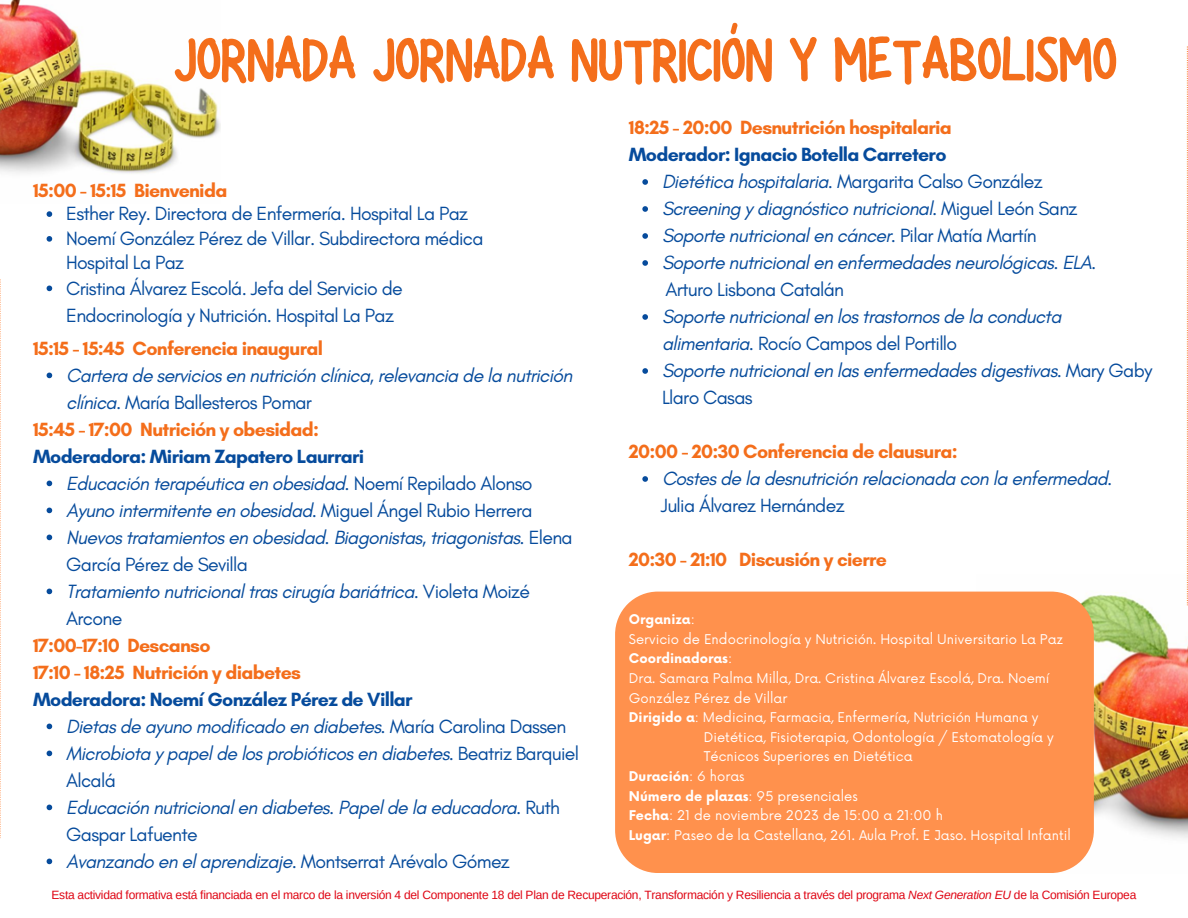
<style>
.page{position:relative;width:1188px;height:918px;background:#fff}
.page>*{position:absolute;margin:0;border:0;box-sizing:border-box;transform-origin:0 0}
.t1{font:81.45px "Hibernate";color:#f46e1b}
.t2{font:italic 19.5px/27px "Glacial Indifference";letter-spacing:-.035em;color:#064b9c}
.t3{font:19.5px/23.7px "Glacial Indifference";letter-spacing:-.035em;color:#064b9c}
.t4{font:700 19.5px "Glacial Indifference";letter-spacing:-.035em;color:#f46e1b}
.t5{font:700 19.5px "Glacial Indifference";letter-spacing:-.035em;color:#064b9c}
.t6{font:13.05px/19.6px "Now";color:#fff}
.t7{font:700 13.05px "Now";color:#fff}
.t8{font:12px "Arimo";letter-spacing:-.02em;color:#df0513}
.s1{font-style:normal}
.s2{font-style:italic}
.s3{font-weight:400}
.s4{font-weight:700}
</style>
<div class="page">
<img style="left:0;top:0;width:221px;height:174px">
<img style="left:976px;top:575px;width:212px;height:263px">
<div style="left:615px;top:592px;width:479px;height:281px;background:#ff914d"></div>
<svg style="left:47px;top:373px;width:5px;height:5px"></svg>
<svg style="left:47px;top:481px;width:5px;height:5px"></svg>
<svg style="left:47px;top:508px;width:5px;height:5px"></svg>
<svg style="left:47px;top:535px;width:5px;height:5px"></svg>
<svg style="left:47px;top:589px;width:5px;height:5px"></svg>
<svg style="left:47px;top:724px;width:5px;height:5px"></svg>
<svg style="left:47px;top:751px;width:5px;height:5px"></svg>
<svg style="left:47px;top:805px;width:5px;height:5px"></svg>
<svg style="left:47px;top:859px;width:5px;height:5px"></svg>
<svg style="left:642px;top:179px;width:6px;height:6px"></svg>
<svg style="left:642px;top:206px;width:6px;height:6px"></svg>
<svg style="left:642px;top:233px;width:6px;height:6px"></svg>
<svg style="left:642px;top:260px;width:6px;height:6px"></svg>
<svg style="left:642px;top:314px;width:6px;height:6px"></svg>
<svg style="left:642px;top:368px;width:6px;height:6px"></svg>
<svg style="left:642px;top:476px;width:6px;height:6px"></svg>
<svg style="left:47px;top:211px;width:5px;height:6px"></svg>
<svg style="left:47px;top:236px;width:5px;height:6px"></svg>
<svg style="left:47px;top:286px;width:5px;height:5px"></svg>
<svg style="left:0;top:279px;width:1px;height:559px"></svg>
<svg style="left:1187px;top:46px;width:1px;height:559px"></svg>
<p class="t1" style="left:174px;top:18px;width:944px">JORNADA JORNADA NUTRICIÓN Y METABOLISMO</p>
<p class="t4" style="left:33px;top:179px;width:196px">15:00 - 15:15 Bienvenida</p>
<p class="t3" style="left:66px;top:202px;width:403px">Esther Rey. Directora de Enfermería. Hospital La Paz</p>
<p class="t3" style="left:66px;top:226px;width:419px">Noemí González Pérez de Villar. Subdirectora médica<br>Hospital La Paz</p>
<p class="t3" style="left:66px;top:274px;width:338px;line-height:27px">Cristina Álvarez Escolá. Jefa del Servicio de<br>Endocrinología y Nutrición. Hospital La Paz</p>
<p class="t4" style="left:33px;top:336px;width:291px">15:15 - 15:45 Conferencia inaugural</p>
<p class="t2" style="left:66px;top:361px;width:508px">Cartera de servicios en nutrición clínica, relevancia de la nutrición clínica. <span class="s1">María Ballesteros Pomar</span></p>
<p class="t4" style="left:33px;top:417px;width:288px">15:45 - 17:00 Nutrición y obesidad:</p>
<p class="t5" style="left:33px;top:444px;width:333px">Moderadora: Miriam Zapatero Laurrari</p>
<p class="t2" style="left:66px;top:469px;width:468px">Educación terapéutica en obesidad. <span class="s1">Noemí Repilado Alonso</span></p>
<p class="t2" style="left:66px;top:496px;width:468px">Ayuno intermitente en obesidad. <span class="s1">Miguel Ángel Rubio Herrera</span></p>
<p class="t2" style="left:66px;top:523px;width:508px">Nuevos tratamientos en obesidad. Biagonistas, triagonistas. <span class="s1">Elena<br>García Pérez de Sevilla</span></p>
<p class="t2" style="left:66px;top:577px;width:465px">Tratamiento nutricional tras cirugía bariátrica. <span class="s1">Violeta Moizé<br>Arcone</span></p>
<p class="t4" style="left:33px;top:633px;width:179px">17:00-17:10 Descanso</p>
<p class="t4" style="left:33px;top:660px;width:269px">17:10 - 18:25 Nutrición y diabetes</p>
<p class="t5" style="left:33px;top:687px;width:381px">Moderadora: Noemí González Pérez de Villar</p>
<p class="t2" style="left:66px;top:712px;width:502px">Dietas de ayuno modificado en diabetes. <span class="s1">María Carolina Dassen</span></p>
<p class="t2" style="left:66px;top:739px;width:514px">Microbiota y papel de los probióticos en diabetes<span class="s1">. Beatriz Barquiel<br>Alcalá</span></p>
<p class="t2" style="left:66px;top:793px;width:495px">Educación nutricional en diabetes. Papel de la educadora<span class="s1">. Ruth<br>Gaspar Lafuente</span></p>
<p class="t2" style="left:66px;top:847px;width:445px">Avanzando en el aprendizaje. <span class="s1">Montserrat Arévalo Gómez</span></p>
<p class="t4" style="left:629px;top:116px;width:325px">18:25 - 20:00 Desnutrición hospitalaria</p>
<p class="t5" style="left:629px;top:143px;width:319px">Moderador: Ignacio Botella Carretero</p>
<p class="t3" style="left:662px;top:170px;width:382px"><span class="s2">Dietética hospitalaria</span>. Margarita Calso González</p>
<p class="t2" style="left:662px;top:195px;width:417px">Screening y diagnóstico nutricional<span class="s1">. Miguel León Sanz</span></p>
<p class="t2" style="left:662px;top:222px;width:376px">Soporte nutricional en cáncer. <span class="s1">Pilar Matía Martín</span></p>
<p class="t2" style="left:662px;top:249px;width:436px">Soporte nutricional en enfermedades neurológicas. ELA.</p>
<p class="t2" style="left:662px;top:303px;width:401px">Soporte nutricional en los trastornos de la conducta alimentaria<span class="s1">. Rocío Campos del Portillo</span></p>
<p class="t2" style="left:662px;top:357px;width:492px">Soporte nutricional en las enfermedades digestivas<span class="s1">. Mary Gaby<br>Llaro Casas</span></p>
<p class="t3" style="left:666px;top:278px;width:180px">Arturo Lisbona Catalán</p>
<p class="t4" style="left:629px;top:440px;width:330px">20:00 - 20:30 Conferencia de clausura:</p>
<p class="t3" style="left:661px;top:494px;width:185px">Julia Álvarez Hernández</p>
<p class="t4" style="left:629px;top:548px;width:260px">20:30 - 21:10 Discusión y cierre</p>
<p class="t2" style="left:662px;top:465px;width:452px">Costes de la desnutrición relacionada con la enfermedad.</p>
<p class="t7" style="left:629px;top:612px;width:67px">Organiza<span class="s3">:</span></p>
<p class="t6" style="left:629px;top:630px;width:436px">Servicio de Endocrinología y Nutrición. Hospital Universitario La Paz</p>
<p class="t7" style="left:629px;top:651px;width:105px">Coordinadoras<span class="s3">:</span></p>
<p class="t6" style="left:629px;top:669px;width:422px">Dra. Samara Palma Milla, Dra. Cristina Álvarez Escolá, Dra. Noemí<br>González Pérez de Villar</p>
<p class="t6" style="left:629px;top:708px;width:411px"><span class="s4">Dirigido a</span>: Medicina, Farmacia, Enfermería, Nutrición Humana y</p>
<p class="t6" style="left:704px;top:728px;width:351px">Dietética, Fisioterapia, Odontología / Estomatología y</p>
<p class="t6" style="left:704px;top:748px;width:210px">Técnicos Superiores en Dietética</p>
<p class="t7" style="left:629px;top:769px;width:117px">Duración<span class="s3">: 6 horas</span></p>
<p class="t6" style="left:629px;top:787px;width:230px"><span class="s4">Número de plazas</span>: 95 presenciales</p>
<p class="t6" style="left:629px;top:807px;width:316px"><span class="s4">Fecha</span>: 21 de noviembre 2023 de 15:00 a 21:00 h</p>
<p class="t6" style="left:629px;top:826px;width:444px"><span class="s4">Lugar</span>: Paseo de la Castellana, 261. Aula Prof. E Jaso. Hospital Infantil</p>
<p class="t8" style="left:52px;top:888px;width:1086px">Esta actividad formativa está financiada en el marco de la inversión 4 del Componente 18 del Plan de Recuperación, Transformación y Resiliencia a través del programa <span class="s2">Next Generation EU</span> de la Comisión Europea</p>
</div>
